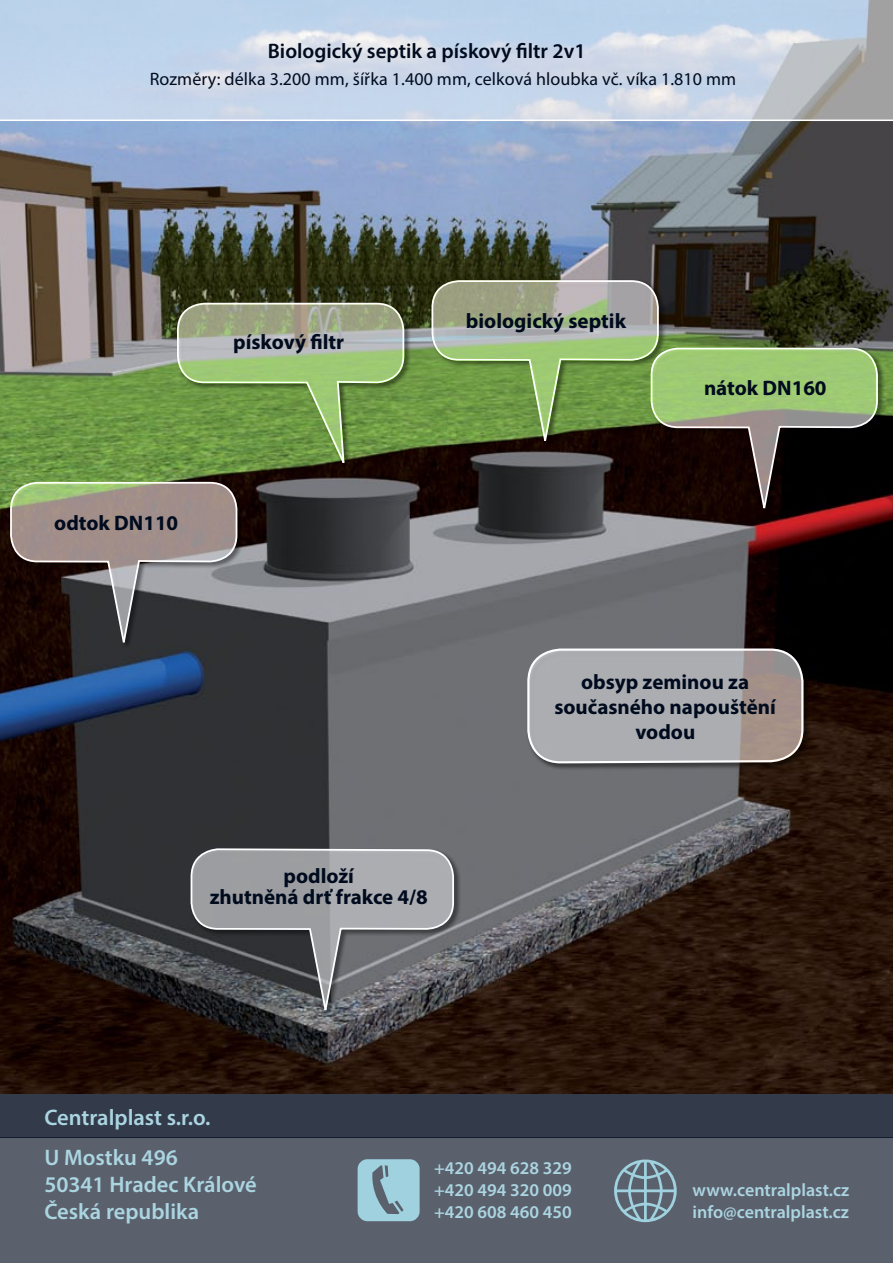
<style>
.page{position:relative;width:893px;height:1263px;background:#fff}
.page>*{position:absolute;margin:0;border:0;box-sizing:border-box;transform-origin:0 0}
.t1{font:600 22.5px/40.5px "Myriad Pro";color:#abd5e1}
.t2{font:700 21px/25.2px "Myriad Pro";color:#000b1e;text-align:center}
.t3{font:600 21px "Myriad Pro";color:#000b1e}
.t4{font:600 18px/21.6px "Myriad Pro";color:#abd5e1}
.t5{font:18px "Myriad Pro";letter-spacing:.005em;color:#000b1e}
</style>
<div class="page">
<img style="left:0;top:121px;width:893px;height:973px">
<div style="left:0;top:1137px;width:893px;height:126px;background:#5a616d"></div>
<div style="left:0;top:1094px;width:893px;height:43px;background:#333b4b"></div>
<svg style="left:0;top:0;width:893px;height:120px"></svg>
<svg style="left:614px;top:1159px;width:63px;height:63px"></svg>
<svg style="left:358px;top:1159px;width:62px;height:62px"></svg>
<div style="left:9px;top:481px;width:235px;height:168px;background:#000;opacity:.68"></div>
<svg style="left:9px;top:481px;width:229px;height:171px"></svg>
<div style="left:189px;top:848px;width:272px;height:168px;background:#000;opacity:.68"></div>
<svg style="left:190px;top:847px;width:265px;height:172px"></svg>
<div style="left:176px;top:302px;width:235px;height:168px;background:#000;opacity:.68"></div>
<svg style="left:176px;top:302px;width:229px;height:170px"></svg>
<div style="left:649px;top:347px;width:236px;height:168px;background:#000;opacity:.68"></div>
<svg style="left:431px;top:279px;width:448px;height:239px"></svg>
<div style="left:526px;top:648px;width:285px;height:122px;background:#000;opacity:.68"></div>
<svg style="left:526px;top:647px;width:279px;height:116px"></svg>
<p class="t3" style="left:268px;top:37px;width:319px">Biologický septik a pískový filtr 2v1</p>
<p class="t5" style="left:150px;top:68px;width:588px">Rozměry: délka 3.200 mm, šířka 1.400 mm, celková hloubka vč. víka 1.810 mm</p>
<p class="t2" style="left:233px;top:329px;width:113px">pískový filtr</p>
<p class="t2" style="left:54px;top:509px;width:126px">odtok DN110</p>
<p class="t2" style="left:466px;top:307px;width:162px">biologický septik</p>
<p class="t2" style="left:704px;top:374px;width:124px">nátok DN160</p>
<p class="t2" style="left:210px;top:864px;width:220px;line-height:21px">podloží<br>zhutněná drť frakce 4/8</p>
<p class="t2" style="left:554px;top:668px;width:223px">obsyp zeminou za současného napouštění vodou</p>
<p class="t1" style="left:44px;top:1096px;width:168px">Centralplast s.r.o.<br>U Mostku 496</p>
<p class="t1" style="left:44px;top:1170px;width:214px;line-height:27px">50341 Hradec Králové<br>Česká republika</p>
<p class="t4" style="left:693px;top:1179px;width:158px">www.centralplast.cz info@centralplast.cz</p>
<p class="t4" style="left:434px;top:1157px;width:139px;text-align:justify">+420 494 628 329 +420 494 320 009 +420 608 460 450</p>
</div>
